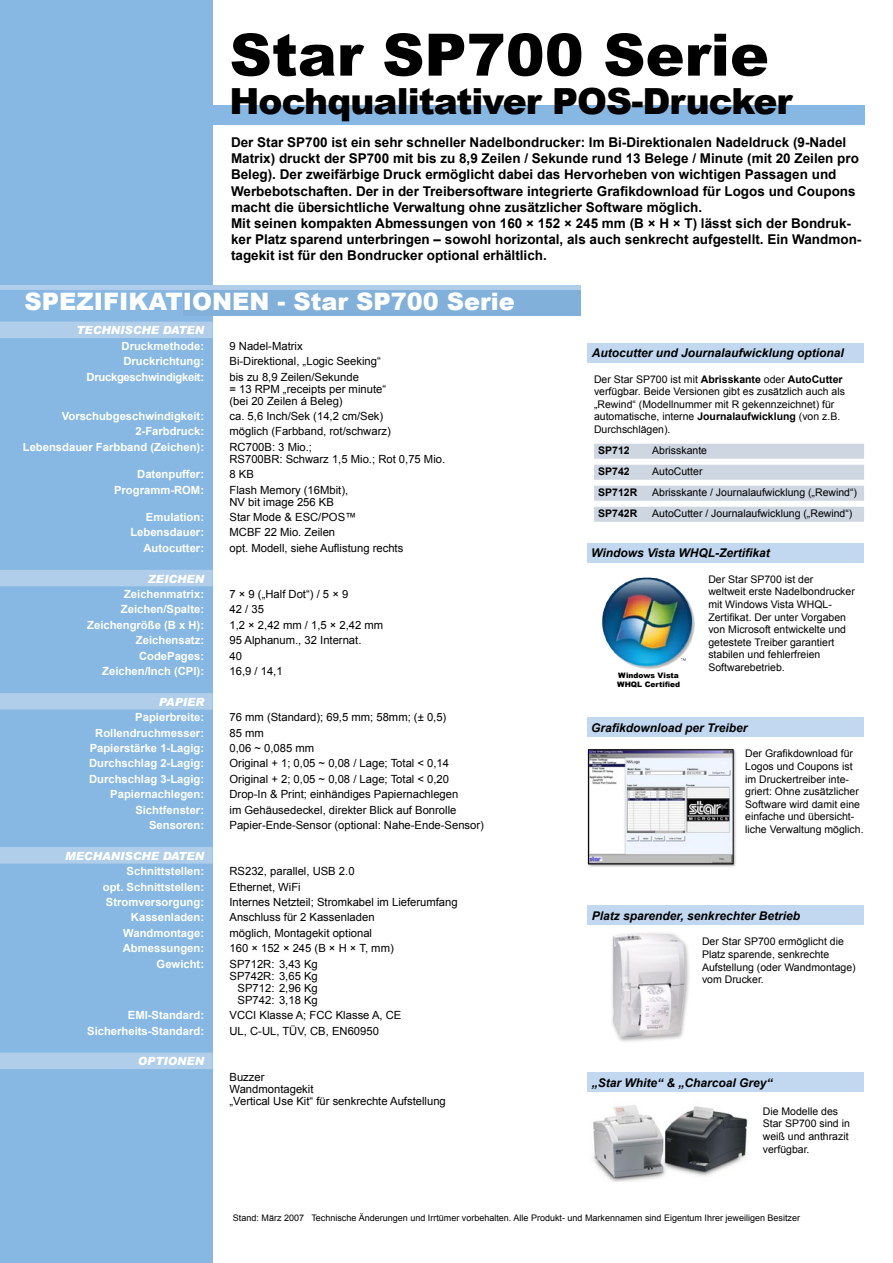
<style>
.page{position:relative;width:893px;height:1263px;background:#fff}
.page>*{position:absolute;margin:0;border:0;box-sizing:border-box;transform-origin:0 0}
.t1{font:900 58.5px "Arial";color:#000}
.t2{font:900 36px "Arial";letter-spacing:-.025em;color:#000}
.t3{font:900 24px "Arial";color:#fff}
.t4{font:700 13.5px/16.2px "Arial";color:#000}
.t5{font:italic 700 12px "Arial";color:#000}
.t6{font:11.25px/15.5px "Arial";color:#000}
.t7{font:700 11.25px/15.5px "Arial";color:#fff;text-align:right}
.t8{font:italic 900 11.25px "Arial";color:#fff}
.t9{font:10.5px/12.6px "Arial";color:#000}
.t10{font:700 10.5px "Arial";color:#000}
.t11{font:9px "Arial";color:#000}
.t12{font:900 7.5px/9px "Arial";color:#000}
.s1{font-weight:700}
</style>
<div class="page">
<div style="left:0;top:0;width:213px;height:1263px;background:#86b8e3"></div>
<div style="left:183px;top:288px;width:397px;height:28px;background:#81b1da"></div>
<hr style="left:0;top:285px;width:580px;height:4px;background:#b0cee9">
<div style="left:0;top:322px;width:213px;height:16px;background:#b0cee9"></div>
<div style="left:0;top:570px;width:213px;height:16px;background:#b0cee9"></div>
<div style="left:0;top:693px;width:213px;height:16px;background:#b0cee9"></div>
<div style="left:0;top:847px;width:213px;height:17px;background:#b0cee9"></div>
<div style="left:0;top:1052px;width:213px;height:17px;background:#b0cee9"></div>
<div style="left:212px;top:106px;width:653px;height:19px;background:#86b8e3"></div>
<div style="left:588px;top:906px;width:276px;height:19px;background:#c1d8f0"></div>
<div style="left:588px;top:343px;width:276px;height:19px;background:#c1d8f0"></div>
<div style="left:594px;top:444px;width:270px;height:15px;background:#ced6e2"></div>
<div style="left:594px;top:465px;width:270px;height:15px;background:#ced6e2"></div>
<div style="left:594px;top:486px;width:270px;height:15px;background:#ced6e2"></div>
<div style="left:594px;top:507px;width:270px;height:15px;background:#ced6e2"></div>
<div style="left:588px;top:1073px;width:276px;height:19px;background:#c1d8f0"></div>
<img style="left:593px;top:1105px;width:155px;height:76px">
<div style="left:609px;top:931px;width:83px;height:114px;background:#000;opacity:.4"></div>
<img style="left:610px;top:932px;width:76px;height:107px">
<div style="left:587px;top:718px;width:276px;height:19px;background:#c1d8f0"></div>
<div style="left:587px;top:543px;width:276px;height:19px;background:#c1d8f0"></div>
<div style="left:586px;top:747px;width:152px;height:121px;background:#000;opacity:.4"></div>
<img style="left:590px;top:752px;width:141px;height:110px">
<div style="left:588px;top:750px;width:145px;height:114px;border:1px solid #000"></div>
<img style="left:601px;top:577px;width:94px;height:92px">
<h1 class="t1" style="left:230px;top:12px;width:541px">Star SP700 Serie</h1>
<h2 class="t2" style="left:230px;top:75px;width:564px">Hochqualitativer POS-Drucker</h2>
<p class="t4" style="left:231px;top:135px;width:632px">Der Star SP700 ist ein sehr schneller Nadelbondrucker: Im Bi-Direktionalen Nadeldruck (9-Nadel Matrix) druckt der SP700 mit bis zu 8,9 Zeilen / Sekunde rund 13 Belege / Minute (mit 20 Zeilen pro Beleg). Der zweifärbige Druck ermöglicht dabei das Hervorheben von wichtigen Passagen und Werbebotschaften. Der in der Treibersoftware integrierte Grafikdownload für Logos und Coupons macht die übersichtliche Verwaltung ohne zusätzlicher Software möglich.<br>Mit seinen kompakten Abmessungen von 160 × 152 × 245 mm (B × H × T) lässt sich der Bondruc&shy;ker Platz sparend unterbringen – sowohl horizontal, als auch senkrecht aufgestellt. Ein Wandmon&shy;tagekit ist für den Bondrucker optional erhältlich.</p>
<h3 class="t3" style="left:24px;top:284px;width:492px">SPEZIFIKATIONEN - Star SP700 Serie</h3>
<p class="t8" style="left:76px;top:323px;width:129px">TECHNISCHE DATEN</p>
<p class="t7" style="left:87px;top:338px;width:119px">Druckmethode:<br>Druckrichtung:<br>Druckgeschwindigkeit:</p>
<p class="t7" style="left:23px;top:409px;width:183px">Vorschubgeschwindigkeit:<br>2-Farbdruck:<br>Lebensdauer Farbband (Zeichen):</p>
<p class="t7" style="left:114px;top:467px;width:92px">Datenpuffer:<br>Programm-ROM:</p>
<p class="t7" style="left:130px;top:510px;width:75px">Emulation:<br>Lebensdauer:<br>Autocutter:</p>
<p class="t8" style="left:148px;top:572px;width:58px">ZEICHEN</p>
<p class="t7" style="left:87px;top:587px;width:118px">Zeichenmatrix:<br>Zeichen/Spalte:<br>Zeichengröße (B x H):<br>Zeichensatz:<br>CodePages:<br>Zeichen/Inch (CPI):</p>
<p class="t8" style="left:159px;top:695px;width:47px">PAPIER</p>
<p class="t7" style="left:89px;top:710px;width:117px">Papierbreite:<br>Rollendruchmesser:<br>Papierstärke 1-Lagig:<br>Durchschlag 2-Lagig:<br>Durchschlag 3-Lagig:<br>Papiernachlegen:<br>Sichtfenster:<br>Sensoren:</p>
<p class="t8" style="left:65px;top:849px;width:140px">MECHANISCHE DATEN</p>
<p class="t7" style="left:103px;top:864px;width:103px">Schnittstellen:<br>opt. Schnittstellen:<br>Stromversorgung:<br>Kassenladen:<br>Wandmontage:<br>Abmessungen:<br>Gewicht:</p>
<p class="t7" style="left:87px;top:1008px;width:118px">EMI-Standard:<br>Sicherheits-Standard:</p>
<p class="t8" style="left:138px;top:1054px;width:68px">OPTIONEN</p>
<p class="t6" style="left:230px;top:338px;width:153px">9 Nadel-Matrix<br>Bi-Direktional, „Logic Seeking“ bis zu 8,9 Zeilen/Sekunde</p>
<p class="t6" style="left:230px;top:383px;width:158px;line-height:12px">= 13 RPM „receipts per minute“ (bei 20 Zeilen á Beleg)</p>
<p class="t6" style="left:230px;top:408px;width:163px">ca. 5,6 Inch/Sek (14,2 cm/Sek) möglich (Farbband, rot/schwarz)<br>RC700B: 3 Mio.;</p>
<p class="t6" style="left:230px;top:451px;width:217px">RS700BR: Schwarz 1,5 Mio.; Rot 0,75 Mio.<br>8 KB<br>Flash Memory (16Mbit),</p>
<p class="t6" style="left:230px;top:494px;width:175px">NV bit image 256 KB<br>Star Mode &amp; ESC/POS™<br>MCBF 22 Mio. Zeilen<br>opt. Modell, siehe Auflistung rechts</p>
<p class="t6" style="left:230px;top:586px;width:155px">7 × 9 („Half Dot“) / 5 × 9<br>42 / 35<br>1,2 × 2,42 mm / 1,5 × 2,42 mm<br>95 Alphanum., 32 Internat.<br>40<br>16,9 / 14,1</p>
<p class="t6" style="left:230px;top:710px;width:256px">76 mm (Standard); 69,5 mm; 58mm; (± 0,5)<br>85 mm<br>0,06 ~ 0,085 mm<br>Original + 1; 0,05 ~ 0,08 / Lage; Total &lt; 0,14<br>Original + 2; 0,05 ~ 0,08 / Lage; Total &lt; 0,20<br>Drop-In &amp; Print; einhändiges Papiernachlegen<br>im Gehäusedeckel, direkter Blick auf Bonrolle Papier-Ende-Sensor (optional: Nahe-Ende-Sensor)</p>
<p class="t6" style="left:230px;top:864px;width:230px">RS232, parallel, USB 2.0<br>Ethernet, WiFi<br>Internes Netzteil; Stromkabel im Lieferumfang<br>Anschluss für 2 Kassenladen<br>möglich, Montagekit optional<br>160 × 152 × 245 (B × H × T, mm)<br>SP712R: 3,43 Kg</p>
<p class="t6" style="left:238px;top:970px;width:82px;line-height:12px;text-align:justify;text-indent:-8px">SP742R: 3,65 Kg SP712: 2,96 Kg SP742: 3,18 Kg</p>
<p class="t6" style="left:230px;top:1007px;width:173px">VCCI Klasse A; FCC Klasse A, CE<br>UL, C-UL, TÜV, CB, EN60950</p>
<p class="t6" style="left:230px;top:1071px;width:218px;line-height:12px">Buzzer<br>Wandmontagekit<br>„Vertical Use Kit“ für senkrechte Aufstellung</p>
<p class="t5" style="left:592px;top:345px;width:254px">Autocutter und Journalaufwicklung optional</p>
<p class="t9" style="left:594px;top:373px;width:252px">Der Star SP700 ist mit <span class="s1">Abrisskante</span> oder <span class="s1">AutoCutter </span>verfügbar. Beide Versionen gibt es zusätzlich auch als „Rewind“ (Modellnummer mit R gekennzeichnet) für automatische, interne <span class="s1">Journalaufwicklung</span> (von z.B.<br>Durchschlägen).</p>
<p class="t10" style="left:598px;top:444px;width:33px">SP712</p>
<p class="t9" style="left:652px;top:444px;width:56px">Abrisskante</p>
<p class="t10" style="left:598px;top:465px;width:33px">SP742</p>
<p class="t9" style="left:652px;top:465px;width:52px">AutoCutter</p>
<p class="t10" style="left:598px;top:486px;width:41px">SP712R</p>
<p class="t9" style="left:652px;top:486px;width:206px">Abrisskante / Journalaufwicklung („Rewind“)</p>
<p class="t10" style="left:598px;top:507px;width:41px">SP742R</p>
<p class="t9" style="left:652px;top:507px;width:202px">AutoCutter / Journalaufwicklung („Rewind“)</p>
<p class="t5" style="left:591px;top:545px;width:180px">Windows Vista WHQL-Zertifikat</p>
<p class="t9" style="left:708px;top:573px;width:148px">Der Star SP700 ist der<br>weltweit erste Nadelbon-drucker mit Windows Vista WHQL-<br>Zertifikat. Der unter Vorgaben von Microsoft entwickelte und getestete Treiber garantiert stabilen und fehlerfreien<br>Softwarebetrieb.</p>
<p class="t12" style="left:617px;top:671px;width:64px">Windows Vista<br>WHQL Certified</p>
<p class="t5" style="left:591px;top:720px;width:158px">Grafikdownload per Treiber</p>
<p class="t9" style="left:745px;top:747px;width:120px">Der Grafikdownload für<br>Logos und Coupons ist im Druckertreiber inte&shy;griert: Ohne zusätzlicher<br>Software wird damit eine einfache und übersicht&shy;liche Verwaltung möglich.</p>
<p class="t5" style="left:592px;top:908px;width:210px">Platz sparender, senkrechter Betrieb</p>
<p class="t9" style="left:702px;top:935px;width:155px">Der Star SP700 ermöglicht die<br>Platz sparende, senkrechte<br>Aufstellung (oder Wandmontage) vom Drucker.</p>
<p class="t5" style="left:592px;top:1075px;width:182px">„Star White“ &amp; „Charcoal Grey“</p>
<p class="t9" style="left:763px;top:1105px;width:88px">Die Modelle des<br>Star SP700 sind in weiß und anthrazit verfügbar.</p>
<p class="t11" style="left:233px;top:1212px;width:569px">Stand: März 2007 Technische Änderungen und Irrtümer vorbehalten. Alle Produkt- und Markennamen sind Eigentum Ihrer jeweiligen Besitzer</p>
</div>
